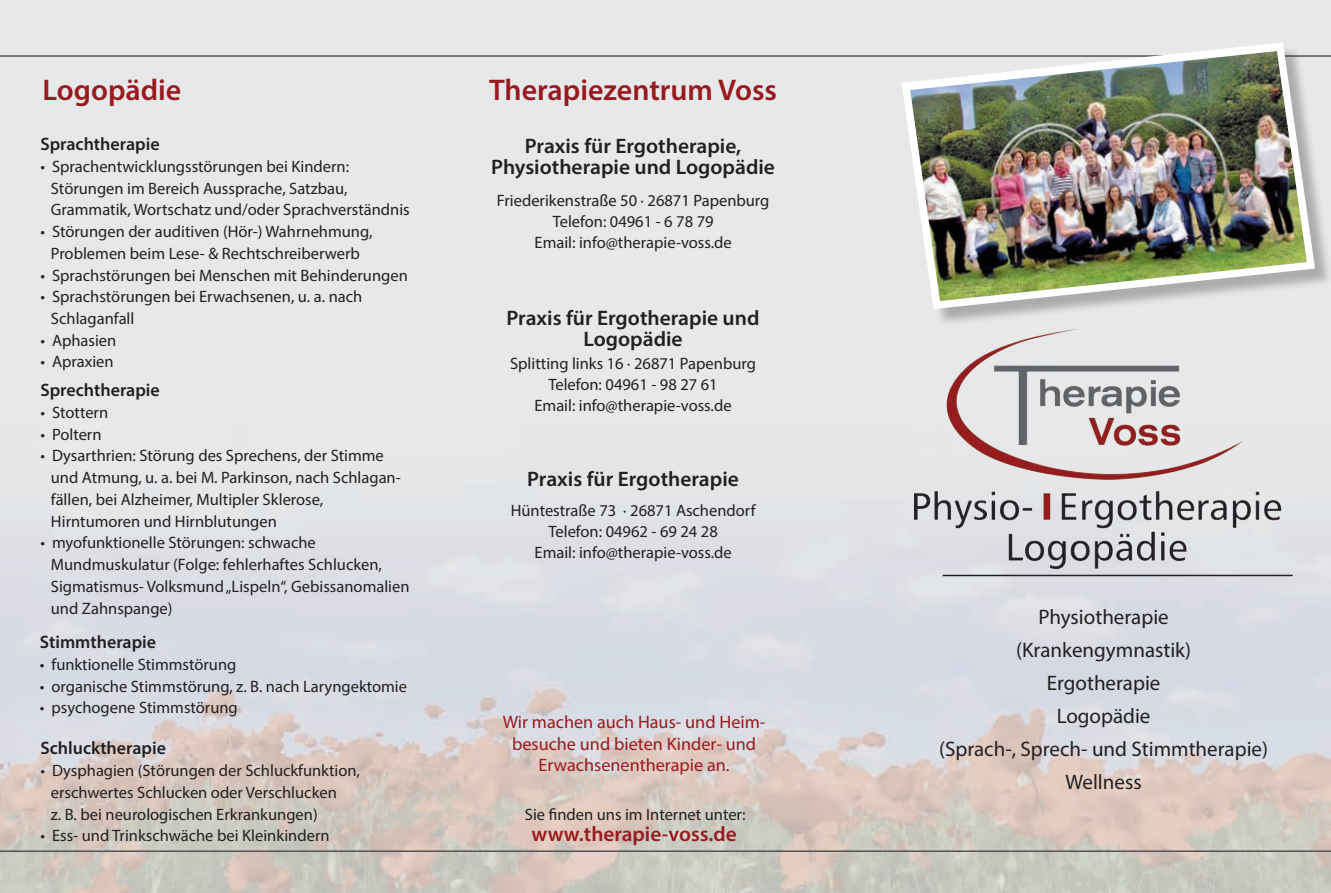
<style>
.page{position:relative;width:1331px;height:893px;background:#fff}
.page>*{position:absolute;margin:0;border:0;box-sizing:border-box;transform-origin:0 0}
.t1{font:600 30px "Myriad Pro";color:#981a1e}
.t2{font:600 21px/21px "Myriad Pro";color:#231f20;text-align:center}
.t3{font:21px "Myriad Pro";color:#231f20}
.t4{font:600 21px "Myriad Pro";color:#981a1e}
.t5{font:18px "Myriad Pro";color:#981a1e}
.t6{font:600 18px "Myriad Pro";color:#231f20}
.t7{font:16.5px/21.8px "Myriad Pro";color:#231f20}
</style>
<div class="page">
<img style="left:0;top:0;width:1331px;height:893px">
<hr style="left:0;top:55px;width:1331px;height:2px;background:#535355">
<hr style="left:0;top:850px;width:1331px;height:2px;background:#535355">
<img style="left:915px;top:329px;width:398px;height:240px">
<hr style="left:943px;top:575px;width:350px;height:1px;background:#231f20">
<div style="left:904px;top:45px;width:427px;height:282px;background:#231f20;opacity:.3"></div>
<svg style="left:901px;top:42px;width:414px;height:267px;background:#e1e1e2"></svg>
<img style="left:910px;top:51px;width:397px;height:250px">
<p class="t1" style="left:43px;top:71px;width:140px">Logopädie</p>
<p class="t6" style="left:40px;top:132px;width:121px">Sprachtherapie</p>
<p class="t7" style="left:40px;top:155px;width:310px">• Sprachentwicklungsstörungen bei Kindern:</p>
<p class="t7" style="left:51px;top:177px;width:360px">Störungen im Bereich Aussprache, Satzbau,<br>Grammatik, Wortschatz und/oder Sprachverständnis</p>
<p class="t7" style="left:40px;top:220px;width:334px;text-align:center">• Störungen der auditiven (Hör-) Wahrnehmung,<br>Problemen beim Lese- &amp; Rechtschreiberwerb</p>
<p class="t7" style="left:40px;top:264px;width:369px">• Sprachstörungen bei Menschen mit Behinderungen</p>
<p class="t7" style="left:40px;top:286px;width:323px">• Sprachstörungen bei Erwachsenen, u. a. nach</p>
<p class="t7" style="left:51px;top:307px;width:85px">Schlaganfall</p>
<p class="t7" style="left:40px;top:329px;width:78px">• Aphasien</p>
<p class="t7" style="left:40px;top:351px;width:75px">• Apraxien</p>
<p class="t6" style="left:40px;top:379px;width:121px">Sprechtherapie</p>
<p class="t7" style="left:40px;top:401px;width:69px">• Stottern</p>
<p class="t7" style="left:40px;top:423px;width:63px">• Poltern</p>
<p class="t7" style="left:51px;top:445px;width:351px;text-indent:-10px">• Dysarthrien: Störung des Sprechens, der Stimme und Atmung, u. a. bei M. Parkinson, nach Schlagan-</p>
<p class="t7" style="left:51px;top:488px;width:274px">fällen, bei Alzheimer, Multipler Sklerose,</p>
<p class="t7" style="left:51px;top:510px;width:228px">Hirntumoren und Hirnblutungen</p>
<p class="t7" style="left:40px;top:532px;width:277px">• myofunktionelle Störungen: schwache</p>
<p class="t7" style="left:51px;top:553px;width:333px">Mundmuskulatur (Folge: fehlerhaftes Schlucken,</p>
<p class="t7" style="left:51px;top:575px;width:360px">Sigmatismus- Volksmund „Lispeln“, Gebissanomalien</p>
<p class="t7" style="left:51px;top:597px;width:123px">und Zahnspange)</p>
<p class="t6" style="left:40px;top:631px;width:118px">Stimmtherapie</p>
<p class="t7" style="left:40px;top:653px;width:198px">• funktionelle Stimmstörung</p>
<p class="t7" style="left:40px;top:675px;width:369px">• organische Stimmstörung, z. B. nach Laryngektomie</p>
<p class="t7" style="left:40px;top:697px;width:199px">• psychogene Stimmstörung</p>
<p class="t6" style="left:40px;top:737px;width:127px">Schlucktherapie</p>
<p class="t7" style="left:40px;top:759px;width:321px">• Dysphagien (Störungen der Schluckfunktion,</p>
<p class="t7" style="left:51px;top:781px;width:287px">erschwertes Schlucken oder Verschlucken</p>
<p class="t7" style="left:51px;top:803px;width:268px">z. B. bei neurologischen Erkrankungen)</p>
<p class="t7" style="left:40px;top:825px;width:291px">• Ess- und Trinkschwäche bei Kleinkindern</p>
<p class="t1" style="left:489px;top:71px;width:289px">Therapiezentrum Voss</p>
<p class="t2" style="left:525px;top:135px;width:218px">Praxis für Ergotherapie,</p>
<p class="t2" style="left:491px;top:156px;width:285px">Physiotherapie und Logopädie</p>
<p class="t7" style="left:497px;top:189px;width:274px">Friederikenstraße 50 · 26871 Papenburg</p>
<p class="t7" style="left:553px;top:210px;width:162px">Telefon: 04961 - 6 78 79</p>
<p class="t7" style="left:535px;top:231px;width:199px">Email: info@therapie-voss.de</p>
<p class="t2" style="left:507px;top:307px;width:254px">Praxis für Ergotherapie und<br>Logopädie</p>
<p class="t7" style="left:510px;top:352px;width:247px">Splitting links 16 · 26871 Papenburg</p>
<p class="t7" style="left:548px;top:373px;width:171px">Telefon: 04961 - 98 27 61</p>
<p class="t7" style="left:534px;top:394px;width:199px">Email: info@therapie-voss.de</p>
<p class="t2" style="left:527px;top:467px;width:213px">Praxis für Ergotherapie</p>
<p class="t7" style="left:511px;top:499px;width:246px">Hüntestraße 73 · 26871 Aschendorf</p>
<p class="t7" style="left:548px;top:520px;width:171px">Telefon: 04962 - 69 24 28</p>
<p class="t7" style="left:535px;top:541px;width:199px">Email: info@therapie-voss.de</p>
<p class="t5" style="left:503px;top:711px;width:264px">Wir machen auch Haus- und Heim-</p>
<p class="t5" style="left:512px;top:732px;width:246px">besuche und bieten Kinder- und</p>
<p class="t5" style="left:538px;top:754px;width:193px">Erwachsenentherapie an.</p>
<p class="t7" style="left:525px;top:803px;width:222px">Sie finden uns im Internet unter:</p>
<p class="t4" style="left:531px;top:821px;width:207px">www.therapie-voss.de</p>
<p class="t3" style="left:1038px;top:604px;width:132px">Physiotherapie</p>
<p class="t3" style="left:1016px;top:637px;width:177px">(Krankengymnastik)</p>
<p class="t3" style="left:1047px;top:670px;width:115px">Ergotherapie</p>
<p class="t3" style="left:1057px;top:703px;width:95px">Logopädie</p>
<p class="t3" style="left:939px;top:736px;width:330px">(Sprach-, Sprech- und Stimmtherapie)</p>
<p class="t3" style="left:1065px;top:769px;width:78px">Wellness</p>
</div>
